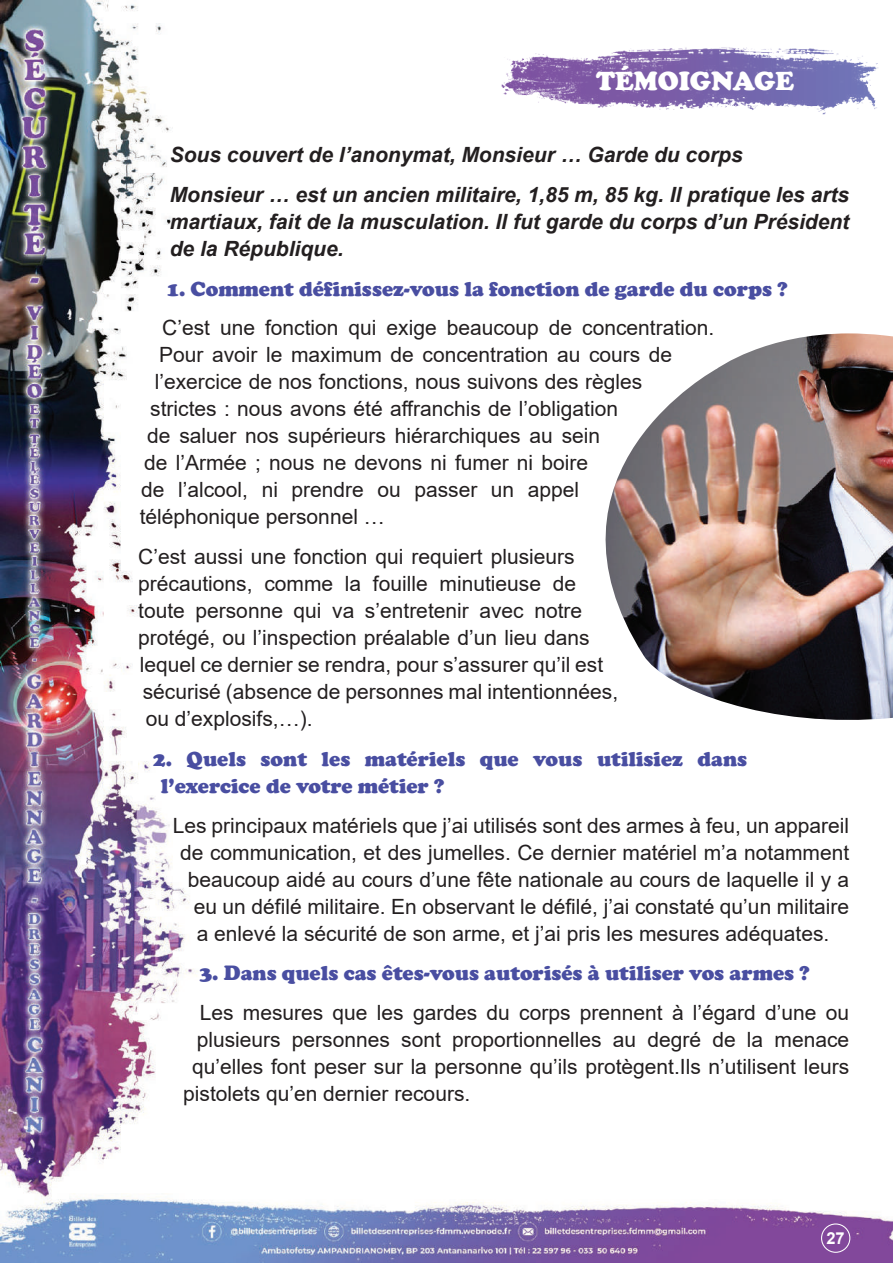
<style>
.page{position:relative;width:893px;height:1263px;background:#fff}
.page>*{position:absolute;margin:0;border:0;box-sizing:border-box;transform-origin:0 0}
.t1{font:900 27px "Cooper";color:#fff}
.t2{font:21px "Arial";color:#231f20}
.t3{font:italic 700 21px/39.8px "Arial";color:#231f20}
.t4{font:900 21px/27px "Cooper";color:#494ea1}
.t5{font:700 16.5px "Arial";color:#fff}
</style>
<div class="page">
<img style="left:0;top:0;width:893px;height:1263px">
<img style="left:490px;top:38px;width:401px;height:93px">
<svg style="left:527px;top:324px;width:366px;height:421px"></svg>
<img style="left:604px;top:333px;width:289px;height:389px">
<div style="left:821px;top:1223px;width:29px;height:30px;border:1px solid #fff;border-radius:50%"></div>
<p class="t1" style="left:596px;top:65px;width:200px">TÉMOIGNAGE</p>
<p class="t3" style="left:170px;top:135px;width:681px">Sous couvert de l’anonymat, Monsieur … Garde du corps<br>Monsieur … est un ancien militaire, 1,85 m, 85 kg. Il pratique les arts</p>
<p class="t3" style="left:170px;top:208px;width:681px;line-height:27px">martiaux, fait de la musculation. Il fut garde du corps d’un Président de la République.</p>
<p class="t4" style="left:167px;top:275px;width:622px">1. Comment définissez-vous la fonction de garde du corps ?</p>
<p class="t2" style="left:162px;top:313px;width:553px">C’est une fonction qui exige beaucoup de concentration.</p>
<p class="t2" style="left:159px;top:340px;width:515px">Pour avoir le maximum de concentration au cours de</p>
<p class="t2" style="left:155px;top:367px;width:489px">l’exercice de nos fonctions, nous suivons des règles</p>
<p class="t2" style="left:150px;top:394px;width:469px">strictes : nous avons été affranchis de l’obligation</p>
<p class="t2" style="left:147px;top:421px;width:455px">de saluer nos supérieurs hiérarchiques au sein</p>
<p class="t2" style="left:144px;top:448px;width:445px">de l’Armée ; nous ne devons ni fumer ni boire</p>
<p class="t2" style="left:141px;top:475px;width:439px">de l’alcool, ni prendre ou passer un appel</p>
<p class="t2" style="left:140px;top:502px;width:247px">téléphonique personnel …</p>
<p class="t2" style="left:138px;top:542px;width:438px">C’est aussi une fonction qui requiert plusieurs</p>
<p class="t2" style="left:138px;top:569px;width:439px">précautions, comme la fouille minutieuse de</p>
<p class="t2" style="left:138px;top:596px;width:445px">toute personne qui va s’entretenir avec notre</p>
<p class="t2" style="left:138px;top:623px;width:453px">protégé, ou l’inspection préalable d’un lieu dans</p>
<p class="t2" style="left:140px;top:650px;width:465px">lequel ce dernier se rendra, pour s’assurer qu’il est</p>
<p class="t2" style="left:143px;top:677px;width:477px">sécurisé (absence de personnes mal intentionnées,</p>
<p class="t2" style="left:146px;top:704px;width:168px">ou d’explosifs,…).</p>
<p class="t4" style="left:161px;top:745px;width:588px;text-indent:-8px">2. Quels sont les matériels que vous utilisiez dans l’exercice de votre métier ?</p>
<p class="t2" style="left:173px;top:811px;width:678px">Les principaux matériels que j’ai utilisés sont des armes à feu, un appareil</p>
<p class="t2" style="left:180px;top:838px;width:670px">de communication, et des jumelles. Ce dernier matériel m’a notamment</p>
<p class="t2" style="left:188px;top:865px;width:663px">beaucoup aidé au cours d’une fête nationale au cours de laquelle il y a</p>
<p class="t2" style="left:194px;top:892px;width:657px">eu un défilé militaire. En observant le défilé, j’ai constaté qu’un militaire</p>
<p class="t2" style="left:197px;top:919px;width:634px">a enlevé la sécurité de son arme, et j’ai pris les mesures adéquates.</p>
<p class="t4" style="left:200px;top:960px;width:611px">3. Dans quels cas êtes-vous autorisés à utiliser vos armes ?</p>
<p class="t2" style="left:200px;top:998px;width:651px">Les mesures que les gardes du corps prennent à l’égard d’une ou</p>
<p class="t2" style="left:197px;top:1025px;width:654px">plusieurs personnes sont proportionnelles au degré de la menace</p>
<p class="t2" style="left:192px;top:1052px;width:658px">qu’elles font peser sur la personne qu’ils protègent.Ils n’utilisent leurs</p>
<p class="t2" style="left:183px;top:1079px;width:289px">pistolets qu’en dernier recours.</p>
<p class="t5" style="left:826px;top:1226px;width:20px">27</p>
</div>
